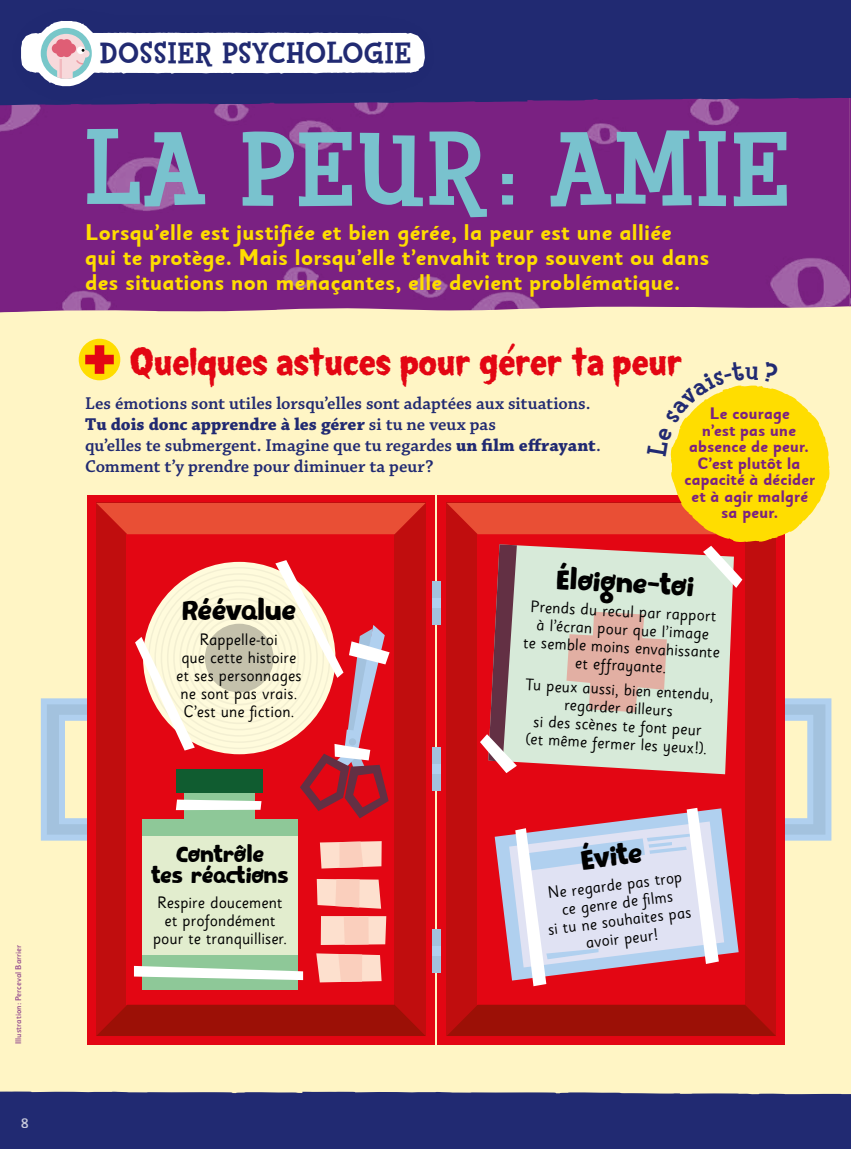
<style>
.page{position:relative;width:851px;height:1149px;background:#fff}
.page>*{position:absolute;margin:0;border:0;box-sizing:border-box;transform-origin:0 0}
.t1{font:800 106.5px "Fink";letter-spacing:.02em;color:#79c2ce}
.t2{font:42px "Monster Fonts Spookhouse";letter-spacing:-.005em;color:#e30613}
.t3{font:30px "Pequena";letter-spacing:-.015em;color:#000}
.t4{font:800 30px "Fink";letter-spacing:.03em;color:#212a72}
.t5{font:24px/21px "Pequena";letter-spacing:-.005em;color:#000;text-align:center}
.t6{font:700 22.5px/24.8px "Sassoon Sans";letter-spacing:-.01em;color:#fd0}
.t7{font:600 18px/21px "Chaparral Pro";color:#212a72}
.t8{font:16.5px/18px "Sassoon Sans";color:#000;text-align:center}
.t9{font:700 16.5px/16.5px "Sassoon Sans";letter-spacing:-.015em;color:#7a2182;text-align:center}
.t10{font:500 13.5px "Sassoon Sans";color:#fff}
.t11{font:500 8.25px "Sassoon Sans";letter-spacing:.005em;color:#7a2182}
.s1{font-weight:700}
</style>
<div class="page">
<div style="left:0;top:0;width:850px;height:1148px;background:#fff5c5"></div>
<div style="left:437px;top:494px;width:347px;height:549px;background:#e30613"></div>
<svg style="left:446px;top:1004px;width:329px;height:31px;background:#a00f07"></svg>
<div style="left:87px;top:494px;width:347px;height:549px;background:#e30613"></div>
<div style="left:96px;top:503px;width:329px;height:532px;background:#c00d0e"></div>
<div style="left:126px;top:534px;width:267px;height:470px;background:#e30613"></div>
<svg style="left:96px;top:503px;width:329px;height:31px;background:#e54831"></svg>
<svg style="left:98px;top:1004px;width:326px;height:31px;background:#a00f06"></svg>
<div style="left:142px;top:819px;width:155px;height:170px;background:#8ec898"></div>
<div style="left:142px;top:835px;width:155px;height:119px;background:#e2edce"></div>
<div style="left:176px;top:769px;width:87px;height:24px;background:#105c30"></div>
<svg style="left:134px;top:965px;width:169px;height:14px"></svg>
<svg style="left:316px;top:953px;width:65px;height:29px;background:#f9c8b8"></svg>
<svg style="left:320px;top:841px;width:61px;height:27px;background:#facdbc"></svg>
<svg style="left:317px;top:879px;width:64px;height:29px;background:#facbbb"></svg>
<svg style="left:321px;top:916px;width:65px;height:28px;background:#fbd8c6"></svg>
<div style="left:143px;top:561px;width:192px;height:193px;background:#fffbdc;border-radius:50%"></div>
<div style="left:205px;top:623px;width:68px;height:69px;background:#c4c1ab;border-radius:50%"></div>
<svg style="left:41px;top:636px;width:220px;height:204px"></svg>
<svg style="left:275px;top:560px;width:114px;height:258px"></svg>
<div style="left:431px;top:580px;width:9px;height:44px;background:#a3c2de"></div>
<div style="left:431px;top:597px;width:9px;height:10px;background:#b0d0ef"></div>
<div style="left:431px;top:747px;width:9px;height:44px;background:#a3c2de"></div>
<div style="left:431px;top:764px;width:9px;height:10px;background:#b0d0ef"></div>
<div style="left:431px;top:929px;width:9px;height:44px;background:#a3c2de"></div>
<div style="left:431px;top:946px;width:9px;height:9px;background:#b0d0ef"></div>
<img style="left:849px;top:106px;width:1px;height:200px">
<img style="left:0;top:106px;width:849px;height:206px">
<div style="left:471px;top:0;width:379px;height:106px;background:#212a72"></div>
<div style="left:0;top:1091px;width:850px;height:57px;background:#212a72"></div>
<div style="left:79px;top:338px;width:41px;height:42px;background:#fd0;border-radius:50%"></div>
<svg style="left:85px;top:345px;width:29px;height:29px"></svg>
<div style="left:0;top:0;width:471px;height:133px;background:#000;opacity:.02"></div>
<svg style="left:21px;top:21px;width:404px;height:65px;background:#aaadc7"></svg>
<svg style="left:446px;top:385px;width:385px;height:600px"></svg>
<p class="t11" style="left:14px;top:1043px;width:101px;rotate:-90deg">Illustration: Perceval Barrier</p>
<p class="t10" style="left:21px;top:1114px;width:9px">8</p>
<h3 class="t4" style="left:100px;top:35px;width:312px">DOSSIER PSYCHOLOGIE</h3>
<h1 class="t1" style="left:85px;top:103px;width:705px">LA PEUR: AMIE</h1>
<h3 class="t6" style="left:85px;top:220px;width:625px">Lorsqu’elle est justifiée et bien gérée, la peur est une alliée<br>qui te protège. Mais lorsqu’elle t’envahit trop souvent ou dans des situations non menaçantes, elle devient problématique.</h3>
<h2 class="t2" style="left:130px;top:334px;width:554px">Quelques astuces pour gérer ta peur</h2>
<p class="t7" style="left:85px;top:393px;width:517px">Les émotions sont utiles lorsqu’elles sont adaptées aux situations.<br><span class="s1">Tu dois donc apprendre à les gérer</span> si tu ne veux pas<br>qu’elles te submergent. Imagine que tu regardes <span class="s1">un film effrayant</span>.<br>Comment t’y prendre pour diminuer ta peur?</p>
<p class="t9" style="left:684px;top:405px;width:132px">Le courage<br>n’est pas une absence de peur.<br>C’est plutôt la capacité à décider et à agir malgré sa peur.</p>
<h3 class="t3" style="left:181px;top:590px;width:116px">Réévalue</h3>
<p class="t8" style="left:176px;top:630px;width:127px">Rappelle-toi<br>que cette histoire et ses personnages ne sont pas vrais.<br>C’est une fiction.</p>
<h3 class="t5" style="left:151px;top:844px;width:139px">Contrôle<br>tes réactions</h3>
<p class="t8" style="left:153px;top:893px;width:135px">Respire doucement et profondément pour te tranquilliser.</p>
<h3 class="t3" style="left:557px;top:558px;width:139px;rotate:3deg">Éloigne-toi</h3>
<p class="t8" style="left:526px;top:597px;width:198px;rotate:3deg">Prends du recul par rapport à l’écran pour que l’image<br>te semble moins envahissante et effrayante.</p>
<p class="t8" style="left:525px;top:675px;width:190px;rotate:3deg">Tu peux aussi, bien entendu, regarder ailleurs<br>si des scènes te font peur (et même fermer les yeux!).</p>
<h3 class="t3" style="left:578px;top:839px;width:63px;rotate:-7deg">Évite</h3>
<p class="t8" style="left:542px;top:884px;width:145px;rotate:-7deg">Ne regarde pas trop ce genre de fi lms<br>si tu ne souhaites pas avoir peur!</p>
</div>
